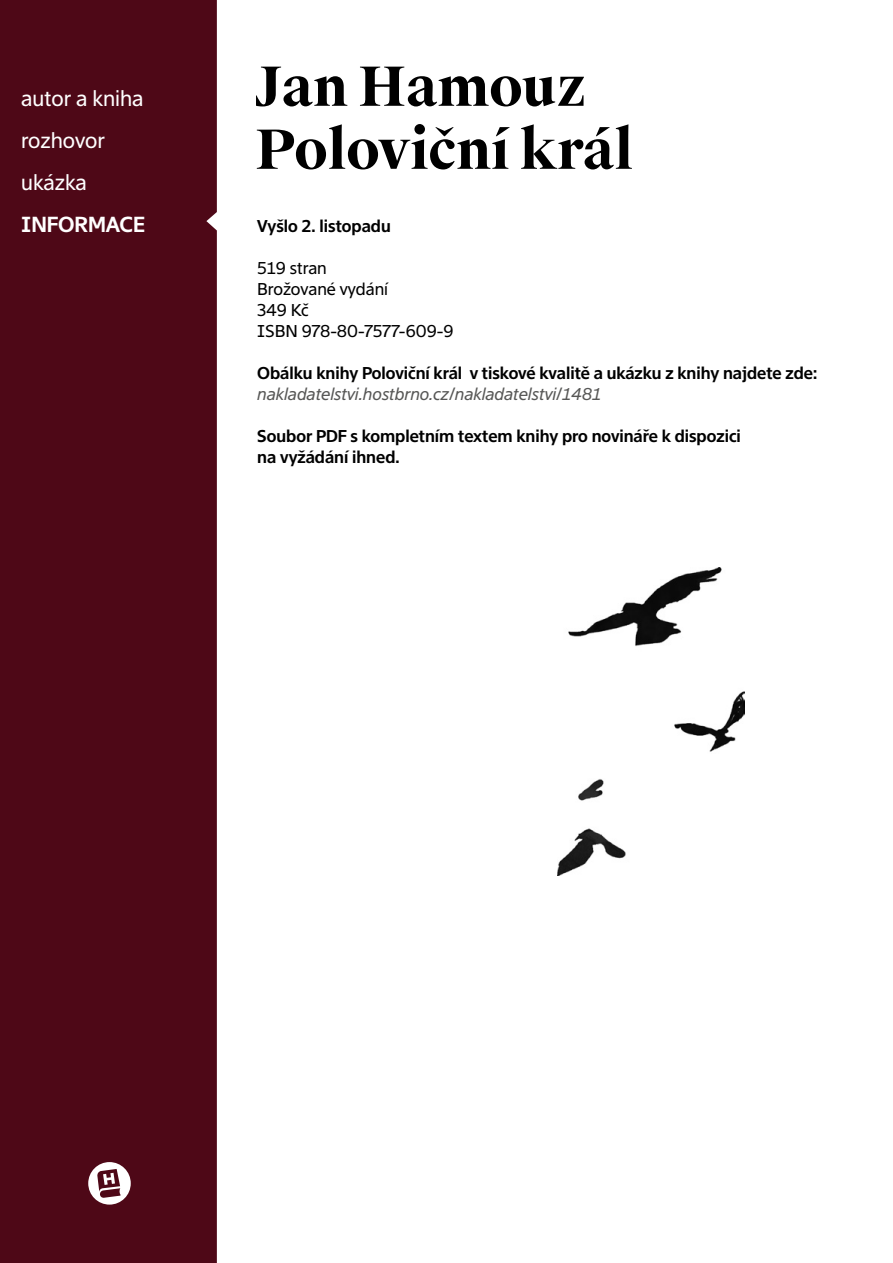
<style>
.page{position:relative;width:893px;height:1263px;background:#fff}
.page>*{position:absolute;margin:0;border:0;box-sizing:border-box;transform-origin:0 0}
.n__HLAVNÍ_NADPIS{font:700 54px "Suisse Works";letter-spacing:-.005em;color:#000}
.n__obsah{font:21px "Suisse Sign";color:#fff}
.n__obsah-2{font:600 21px "Suisse Sign";color:#fff}
.OTÁZKA{font:600 16.5px/21px "Suisse Sign";color:#000}
.t1{font:16.5px "Suisse Sign";color:#000}
.s1{font-weight:400;font-style:italic;color:#575756}
</style>
<div class="page">
<div style="left:0;top:0;width:217px;height:1263px;background:#4e0817"></div>
<svg style="left:88px;top:1162px;width:43px;height:42px"></svg>
<img style="left:557px;top:568px;width:187px;height:307px">
<p class="n__obsah" style="left:21px;top:86px;width:124px">autor a kniha</p>
<p class="n__obsah" style="left:21px;top:128px;width:85px">rozhovor</p>
<p class="n__obsah" style="left:21px;top:170px;width:67px">ukázka</p>
<p class="n__obsah-2" style="left:21px;top:212px;width:125px">INFORMACE</p>
<p class="n__HLAVNÍ_NADPIS" style="left:255px;top:53px;width:332px">Jan Hamouz</p>
<p class="n__HLAVNÍ_NADPIS" style="left:255px;top:116px;width:380px">Poloviční král</p>
<p class="OTÁZKA" style="left:257px;top:216px;width:135px">Vyšlo 2. listopadu</p>
<p class="t1" style="left:257px;top:258px;width:71px">519 stran</p>
<p class="t1" style="left:257px;top:279px;width:132px">Brožované vydání</p>
<p class="t1" style="left:257px;top:300px;width:53px">349 Kč</p>
<p class="t1" style="left:257px;top:321px;width:198px">ISBN 978-80-7577-609-9</p>
<p class="OTÁZKA" style="left:257px;top:363px;width:561px">Obálku knihy Poloviční král v tiskové kvalitě a ukázku z knihy najdete zde: <span class="s1">nakladatelstvi.hostbrno.cz/nakladatelstvi/1481</span></p>
<p class="OTÁZKA" style="left:257px;top:426px;width:485px">Soubor PDF s kompletním textem knihy pro novináře k dispozici na vyžádání ihned.</p>
</div>
